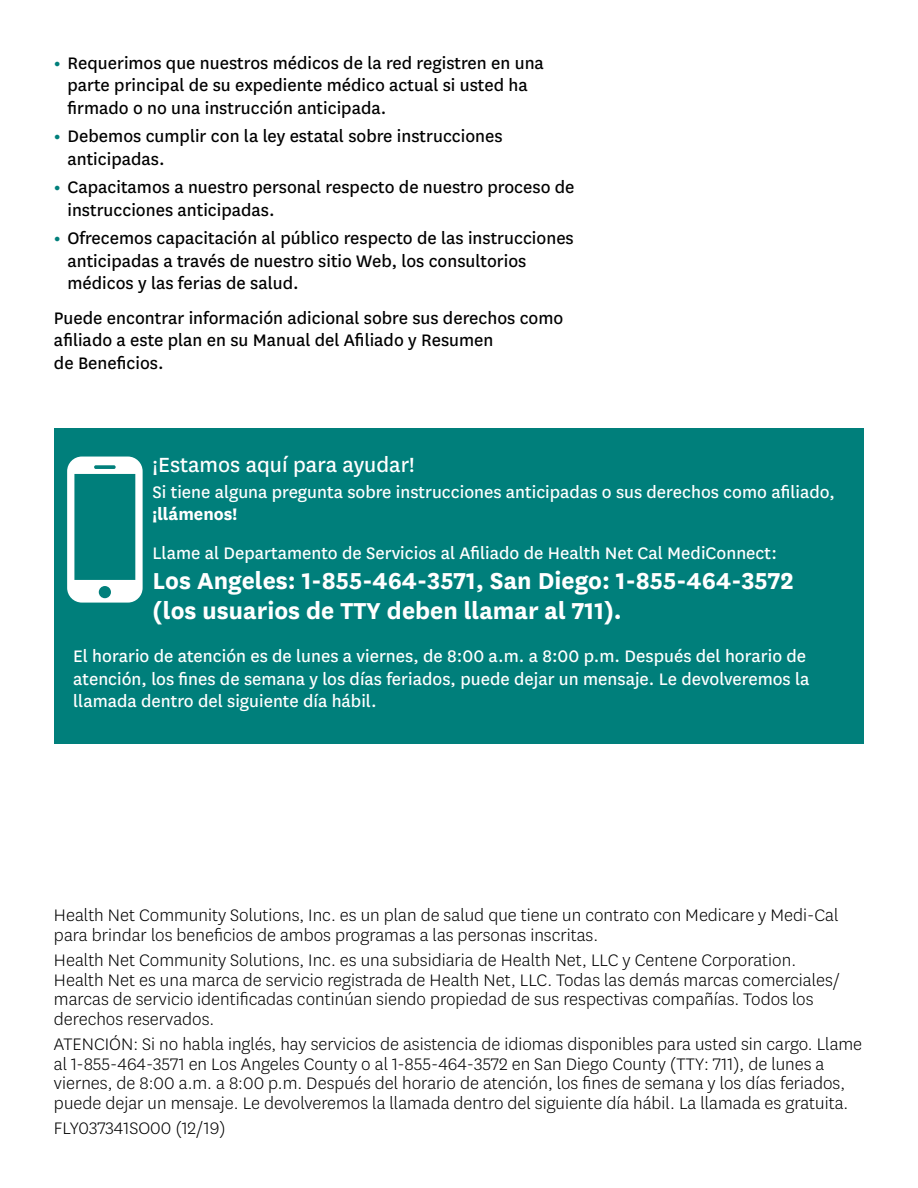
<style>
.page{position:relative;width:918px;height:1188px;background:#fff}
.page>*{position:absolute;margin:0;border:0;box-sizing:border-box;transform-origin:0 0}
.t1{font:700 27px/30px "Centene Sans";color:#fff}
.t2{font:24px "Centene Sans";color:#fff}
.t3{font:300 19.5px/19.5px "Centene Sans";color:#000}
.t4{font:19.5px/22.5px "Centene Sans";color:#000}
.t5{font:19.5px/22.5px "Centene Sans";color:#fff}
.s1{font-weight:700;color:#007f7b}
.s2{font-weight:700}
</style>
<div class="page">
<div style="left:54px;top:428px;width:810px;height:316px;background:#007f7b"></div>
<svg style="left:67px;top:457px;width:76px;height:146px"></svg>
<p class="t4" style="left:67px;top:50px;width:478px;text-indent:-13px"><span class="s1">•</span> Requerimos que nuestros médicos de la red registren en una parte principal de su expediente médico actual si usted ha firmado o no una instrucción anticipada.</p>
<p class="t4" style="left:67px;top:124px;width:437px;text-indent:-13px"><span class="s1">•</span> Debemos cumplir con la ley estatal sobre instrucciones anticipadas.</p>
<p class="t4" style="left:67px;top:175px;width:509px;text-indent:-13px"><span class="s1">•</span> Capacitamos a nuestro personal respecto de nuestro proceso de instrucciones anticipadas.</p>
<p class="t4" style="left:67px;top:226px;width:508px;text-indent:-13px"><span class="s1">•</span> Ofrecemos capacitación al público respecto de las instrucciones anticipadas a través de nuestro sitio Web, los consultorios médicos y las ferias de salud.</p>
<p class="t4" style="left:54px;top:305px;width:511px">Puede encontrar información adicional sobre sus derechos como afiliado a este plan en su Manual del Afiliado y Resumen<br>de Beneficios.</p>
<p class="t2" style="left:153px;top:449px;width:264px">¡Estamos aquí para ayudar!</p>
<p class="t5" style="left:153px;top:480px;width:684px">Si tiene alguna pregunta sobre instrucciones anticipadas o sus derechos como afiliado, <span class="s2">¡llámenos!</span></p>
<p class="t5" style="left:153px;top:541px;width:626px">Llame al Departamento de Servicios al Afiliado de Health Net Cal MediConnect:</p>
<p class="t1" style="left:153px;top:564px;width:643px">Los Angeles: 1-855-464-3571, San Diego: 1-855-464-3572 (los usuarios de TTY deben llamar al 711).</p>
<p class="t5" style="left:73px;top:644px;width:738px">El horario de atención es de lunes a viernes, de 8:00 a.m. a 8:00 p.m. Después del horario de atención, los fines de semana y los días feriados, puede dejar un mensaje. Le devolveremos la llamada dentro del siguiente día hábil.</p>
<p class="t3" style="left:54px;top:905px;width:786px">Health Net Community Solutions, Inc. es un plan de salud que tiene un contrato con Medicare y Medi-Cal para brindar los beneficios de ambos programas a las personas inscritas.</p>
<p class="t3" style="left:54px;top:950px;width:788px">Health Net Community Solutions, Inc. es una subsidiaria de Health Net, LLC y Centene Corporation.<br>Health Net es una marca de servicio registrada de Health Net, LLC. Todas las demás marcas comerciales/ marcas de servicio identificadas continúan siendo propiedad de sus respectivas compañías. Todos los derechos reservados.</p>
<p class="t3" style="left:54px;top:1034px;width:810px">ATENCIÓN: Si no habla inglés, hay servicios de asistencia de idiomas disponibles para usted sin cargo. Llame al 1-855-464-3571 en Los Angeles County o al 1-855-464-3572 en San Diego County (TTY: 711), de lunes a viernes, de 8:00 a.m. a 8:00 p.m. Después del horario de atención, los fines de semana y los días feriados, puede dejar un mensaje. Le devolveremos la llamada dentro del siguiente día hábil. La llamada es gratuita.</p>
<p class="t3" style="left:54px;top:1118px;width:173px">FLY037341SO00 (12/19)</p>
</div>
